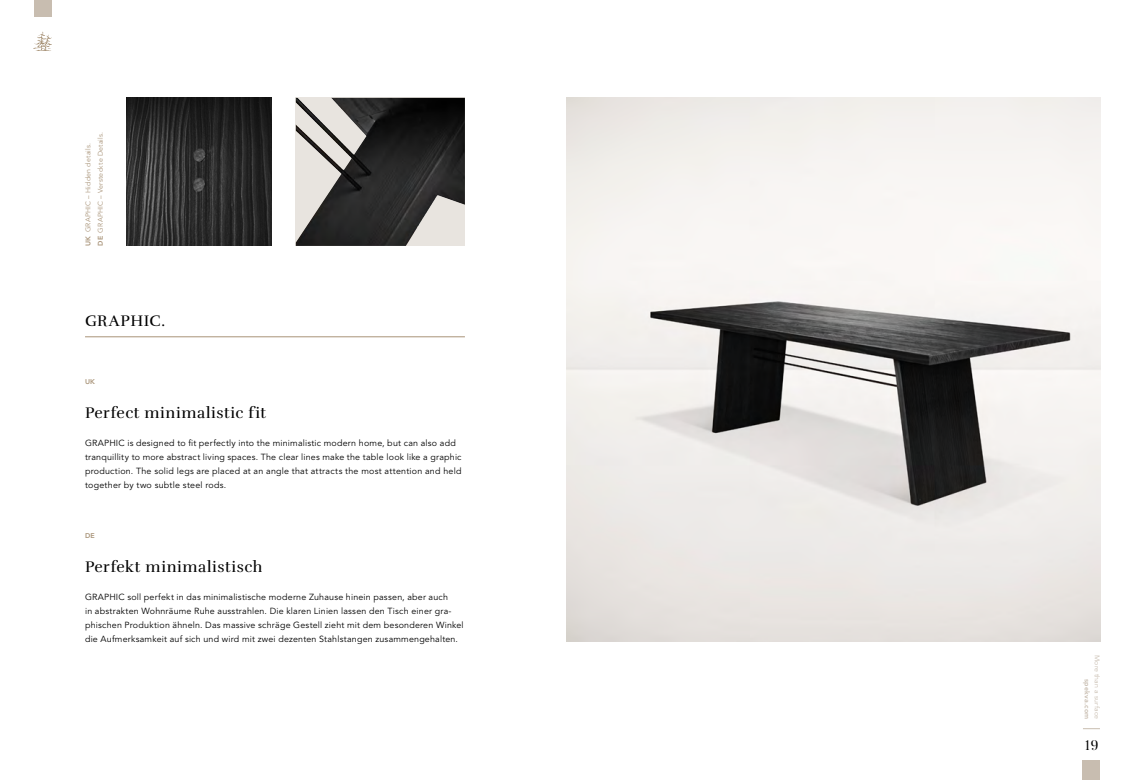
<style>
.page{position:relative;width:1134px;height:780px;background:#fff}
.page>*{position:absolute;margin:0;border:0;box-sizing:border-box;transform-origin:0 0}
.t1{font:15.7px "Rufina";letter-spacing:.035em;color:#000}
.t2{font:13.7px "Butler";color:#000}
.t3{font:8.8px/14px "Avenir LT Std";letter-spacing:.02em;color:#000}
.t4{font:6.9px/12.3px "Avenir LT Std";letter-spacing:.03em;color:#a99479}
.t5{font:6.9px "Avenir LT Std";letter-spacing:.025em;color:#c8bdb0}
.t6{font:800 6.9px "Avenir LT Std";letter-spacing:.03em;color:#c8bdb0}
.t7{font:800 6.9px "Avenir LT Std";color:#a99479}
.s1{font-weight:800}
</style>
<div class="page">
<img style="left:567px;top:98px;width:533px;height:543px">
<img style="left:296px;top:98px;width:169px;height:148px">
<img style="left:127px;top:98px;width:144px;height:148px">
<div style="left:1083px;top:760px;width:17px;height:20px;background:#c8bdb0"></div>
<svg style="left:1083px;top:728px;width:17px;height:1px"></svg>
<div style="left:34px;top:0;width:17px;height:17px;background:#c8bdb0"></div>
<svg style="left:33px;top:31px;width:19px;height:20px"></svg>
<hr style="left:85px;top:336px;width:380px;height:1px;background:#a99479">
<p class="t4" style="left:82px;top:246px;width:116px;rotate:-90deg"><span class="s1">UK</span> GRAPHIC – Hidden details.<br><span class="s1">DE</span> GRAPHIC – Versteckte Details.</p>
<h1 class="t1" style="left:85px;top:311px;width:82px">GRAPHIC.</h1>
<p class="t7" style="left:85px;top:377px;width:12px">UK</p>
<h1 class="t1" style="left:85px;top:403px;width:183px">Perfect minimalistic fit</h1>
<p class="t3" style="left:85px;top:436px;width:378px">GRAPHIC is designed to fit perfectly into the minimalistic modern home, but can also add tranquillity to more abstract living spaces. The clear lines make the table look like a graphic production. The solid legs are placed at an angle that attracts the most attention and held together by two subtle steel rods.</p>
<p class="t7" style="left:85px;top:531px;width:11px">DE</p>
<h1 class="t1" style="left:85px;top:557px;width:179px">Perfekt minimalistisch</h1>
<p class="t3" style="left:85px;top:590px;width:380px">GRAPHIC soll perfekt in das minimalistische moderne Zuhause hinein passen, aber auch<br>in abstrakten Wohnräume Ruhe ausstrahlen. Die klaren Linien lassen den Tisch einer gra&shy;phischen Produktion ähneln. Das massive schräge Gestell zieht mit dem besonderen Winkel die Aufmerksamkeit auf sich und wird mit zwei dezenten Stahlstangen zusammengehalten.</p>
<p class="t5" style="left:1101px;top:655px;width:66px;rotate:90deg">More than a surface</p>
<p class="t6" style="left:1091px;top:679px;width:42px;rotate:90deg">spekva.com</p>
<h2 class="t2" style="left:1085px;top:736px;width:15px">19</h2>
</div>
